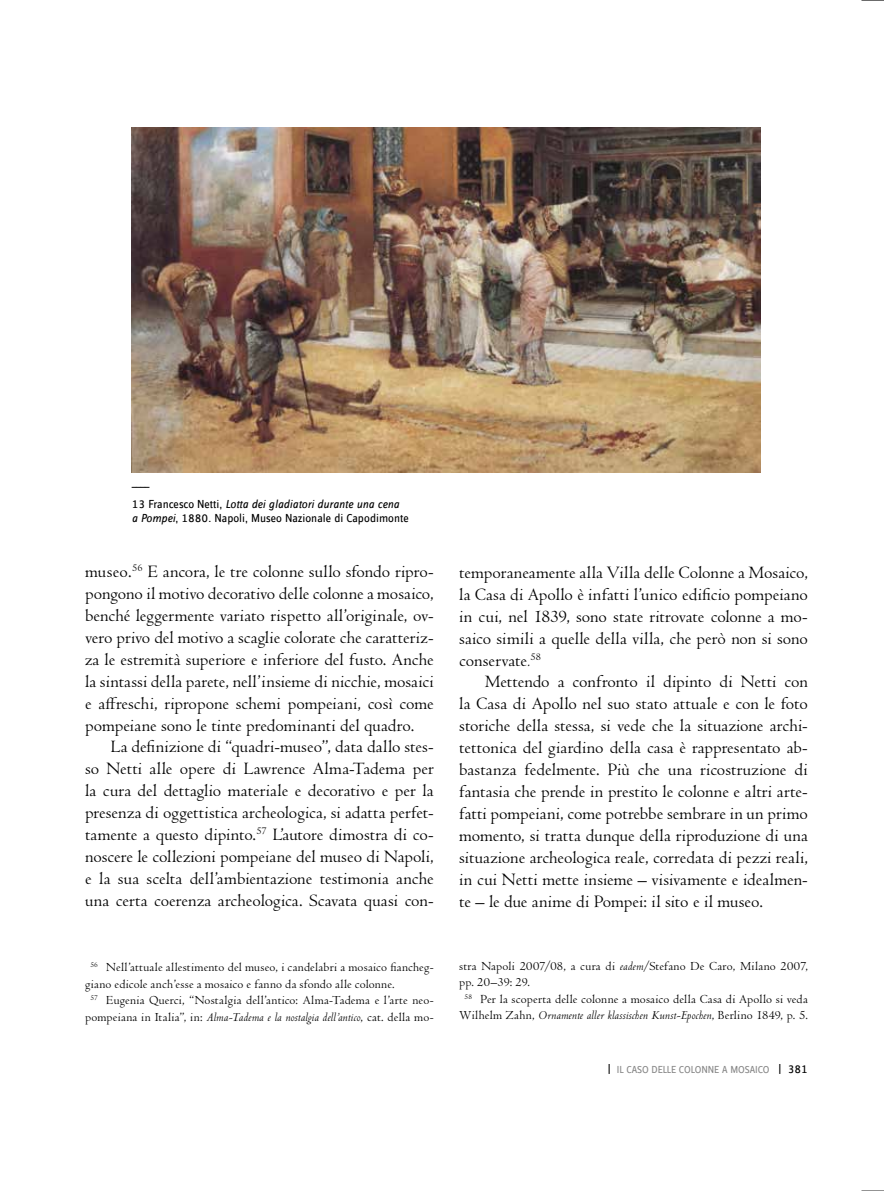
<style>
.page{position:relative;width:893px;height:1191px;background:#fff}
.page>*{position:absolute;margin:0;border:0;box-sizing:border-box;transform-origin:0 0}
.t1{font:18px/21.9px "Centaur MT Pro";color:#000;text-align:justify}
.t2{font:12.75px "Centaur MT Pro";letter-spacing:.015em;color:#000}
.t3{font:italic 12.75px "Centaur MT Pro";letter-spacing:.015em;color:#000}
.t4{font:italic 12px/23px "Zine Sans Display Offc";color:#000}
.t5{font:12px "Zine Sans Display Offc";color:#000}
.t6{font:10.5px "Zine Sans Display Offc";color:#878787}
.s1{font-style:normal}
.s2{font-style:italic}
.s3{font-size:12px;color:#000}
</style>
<div class="page">
<img style="left:132px;top:128px;width:629px;height:344px">
<svg style="left:861px;top:0;width:23px;height:1px"></svg>
<svg style="left:861px;top:1190px;width:23px;height:1px"></svg>
<p class="t4" style="left:132px;top:470px;width:269px"><span class="s1">____<br>13 Francesco Netti,</span> Lotta dei gladiatori durante una cena</p>
<p class="t5" style="left:132px;top:512px;width:278px"><span class="s2">a Pompei</span>, 1880. Napoli, Museo Nazionale di Capodimonte</p>
<p class="t1" style="left:85px;top:561px;width:350px">museo.<sup>56</sup> E ancora, le tre colonne sullo sfondo ripro&shy;pongono il motivo decorativo delle colonne a mosaico, benché leggermente variato rispetto all’originale, ov&shy;vero privo del motivo a scaglie colorate che caratteriz&shy;za le estremità superiore e inferiore del fusto. Anche la sintassi della parete, nell’insieme di nicchie, mosaici e affreschi, ripropone schemi pompeiani, così come pompeiane sono le tinte predominanti del quadro.</p>
<p class="t1" style="left:85px;top:736px;width:350px;text-indent:26px">La definizione di “quadri-museo”, data dallo stes&shy;so Netti alle opere di Lawrence Alma-Tadema per la cura del dettaglio materiale e decorativo e per la presenza di oggettistica archeologica, si adatta perfet&shy;tamente a questo dipinto.<sup>57</sup> L’autore dimostra di co&shy;noscere le collezioni pompeiane del museo di Napoli, e la sua scelta dell’ambientazione testimonia anche una certa coerenza archeologica. Scavata quasi con-</p>
<p class="t2" style="left:90px;top:960px;width:345px"><sup>56</sup> Nell’attuale allestimento del museo, i candelabri a mosaico fiancheg-</p>
<p class="t2" style="left:85px;top:976px;width:311px">giano edicole anch’esse a mosaico e fanno da sfondo alle colonne.</p>
<p class="t2" style="left:91px;top:993px;width:345px"><sup>57</sup> Eugenia Querci, “Nostalgia dell’antico: Alma-Tadema e l’arte neo-</p>
<p class="t2" style="left:85px;top:1009px;width:350px">pompeiana in Italia”, in: <span class="s2">Alma-Tadema e la nostalgia dell’antico</span>, cat. della mo-</p>
<p class="t1" style="left:459px;top:562px;width:350px">temporaneamente alla Villa delle Colonne a Mosaico, la Casa di Apollo è infatti l’unico edificio pompeiano in cui, nel 1839, sono state ritrovate colonne a mo&shy;saico simili a quelle della villa, che però non si sono conservate<span class="s2">.</span><sup>58</sup></p>
<p class="t1" style="left:459px;top:671px;width:350px;text-indent:26px">Mettendo a confronto il dipinto di Netti con la Casa di Apollo nel suo stato attuale e con le foto storiche della stessa, si vede che la situazione archi&shy;tettonica del giardino della casa è rappresentato ab&shy;bastanza fedelmente. Più che una ricostruzione di fantasia che prende in prestito le colonne e altri arte&shy;fatti pompeiani, come potrebbe sembrare in un primo momento, si tratta dunque della riproduzione di una situazione archeologica reale, corredata di pezzi reali, in cui Netti mette insieme – visivamente e idealmen&shy;te – le due anime di Pompei: il sito e il museo.</p>
<p class="t2" style="left:459px;top:959px;width:350px">stra Napoli 2007/08, a cura di <span class="s2">eadem</span>/Stefano De Caro, Milano 2007,</p>
<p class="t2" style="left:459px;top:975px;width:72px">pp. 20–39: 29.</p>
<p class="t2" style="left:465px;top:992px;width:345px"><sup>58</sup> Per la scoperta delle colonne a mosaico della Casa di Apollo si veda</p>
<p class="t3" style="left:459px;top:1007px;width:350px"><span class="s1">Wilhelm Zahn,</span> Ornamente aller klassischen Kunst-Epochen<span class="s1">, Berlino 1849, p. 5.</span></p>
<p class="t6" style="left:608px;top:1064px;width:202px"><span class="s3">|</span> IL CASO DELLE COLONNE A MOSAICO <span class="s3">| 381</span></p>
</div>
